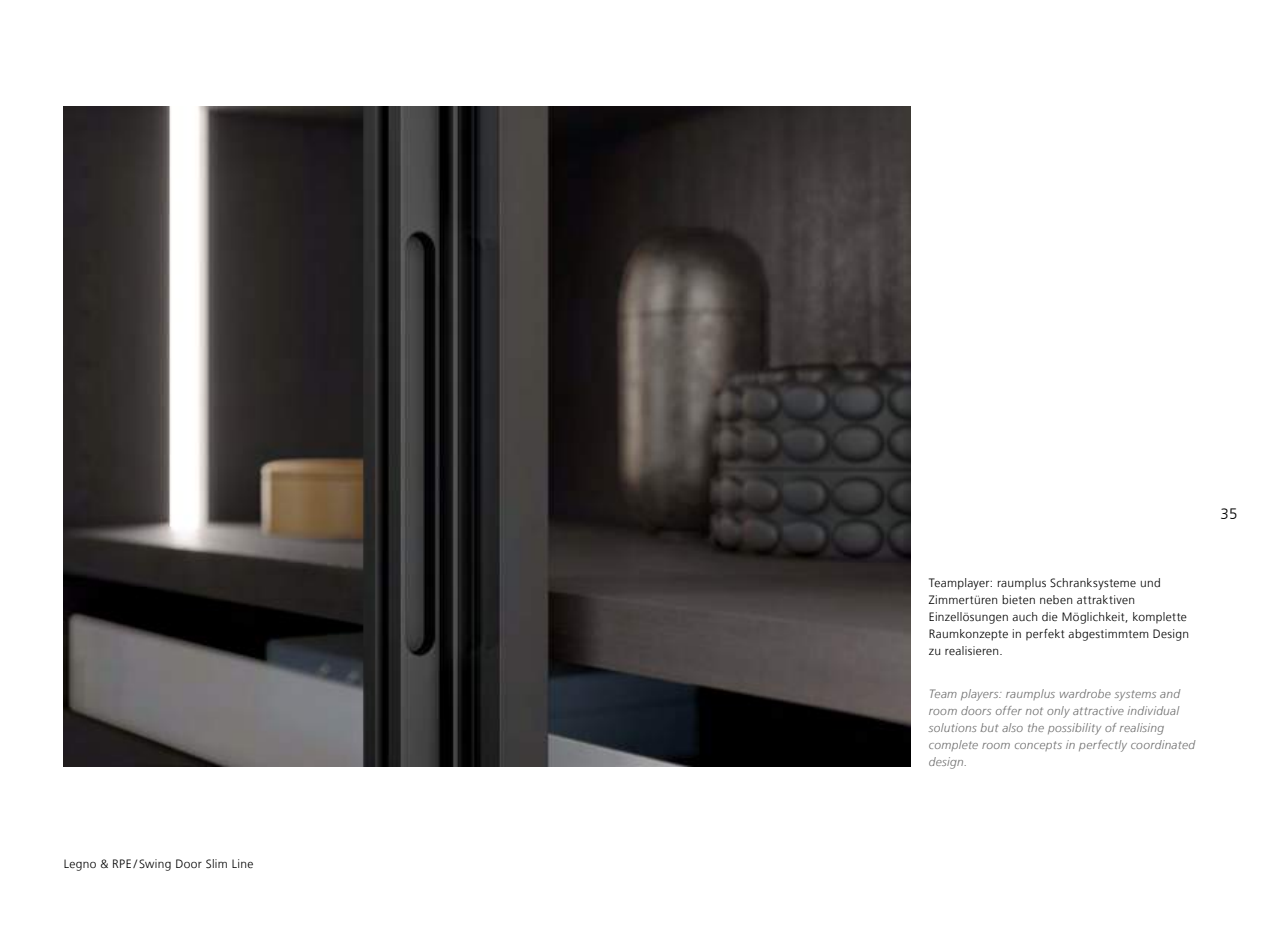
<style>
.page{position:relative;width:1263px;height:932px;background:#fff}
.page>*{position:absolute;margin:0;border:0;box-sizing:border-box;transform-origin:0 0}
.t1{font:300 15px "Frutiger LT";color:#000}
.t2{font:300 12px/17px "Frutiger LT";letter-spacing:.025em;color:#000}
.t3{font:italic 300 12px/17px "Frutiger LT";letter-spacing:.03em;color:#6e6e6e}
</style>
<div class="page">
<img style="left:64px;top:106px;width:847px;height:659px">
<p class="t2" style="left:64px;top:855px;width:191px">Legno &amp; RPE / Swing Door Slim Line</p>
<p class="t2" style="left:929px;top:574px;width:262px">Teamplayer: raumplus Schranksysteme und Zimmertüren bieten neben attraktiven Einzellösungen auch die Möglichkeit, komplette Raumkonzepte in perfekt abgestimmtem Design zu realisieren.</p>
<p class="t3" style="left:929px;top:685px;width:268px">Team players: raumplus wardrobe systems and room doors offer not only attractive individual solutions but also the possibility of realising complete room concepts in perfectly coordinated design.</p>
<p class="t1" style="left:1220px;top:505px;width:18px">35</p>
</div>
